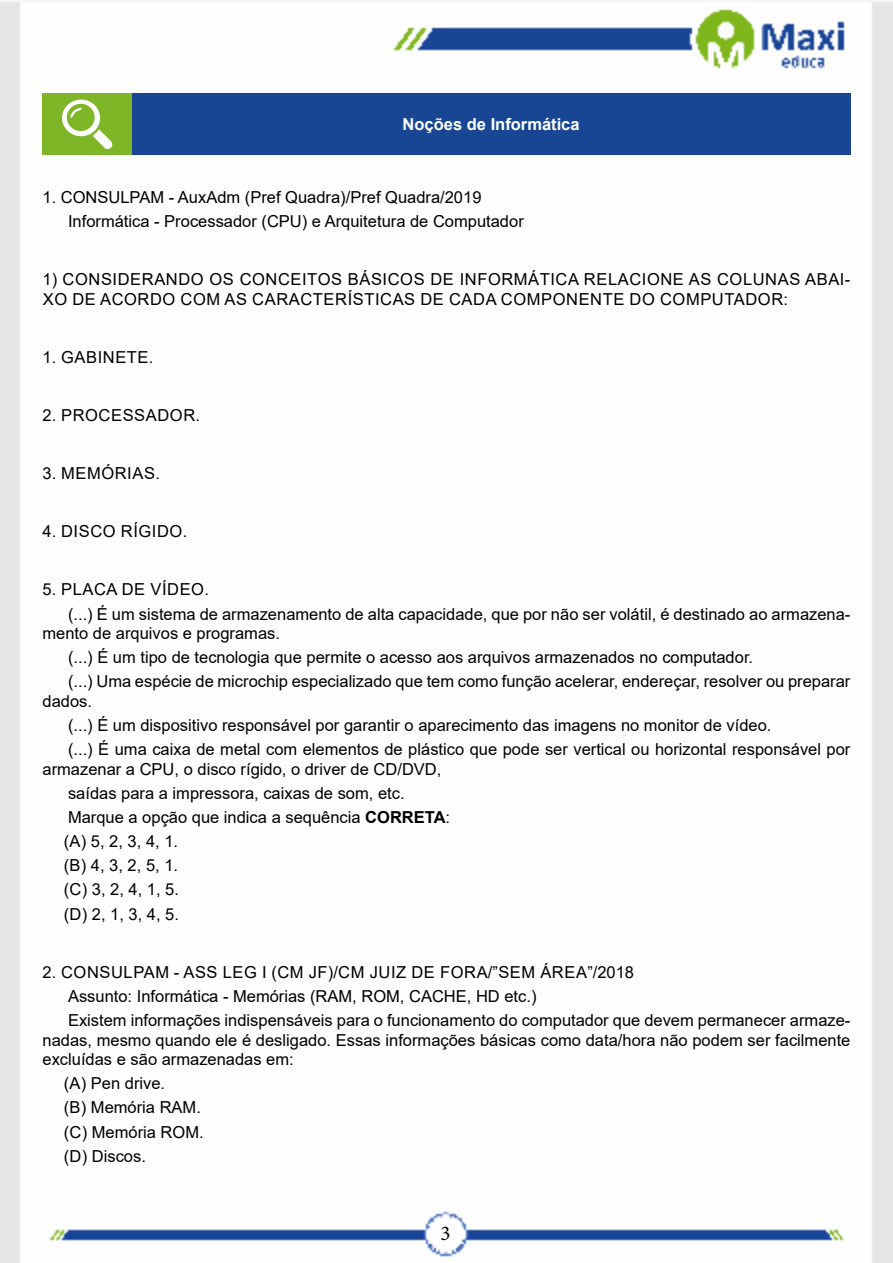
<style>
.page{position:relative;width:893px;height:1263px;background:#fff}
.page>*{position:absolute;margin:0;border:0;box-sizing:border-box;transform-origin:0 0}
.t1{font:21px "Minion Pro";color:#000}
.t2{font:16.5px/24px "Arial";color:#000}
.t3{font:16.5px/19.8px "Arial";letter-spacing:.035em;color:#000}
.t4{font:700 16.5px "Arial";color:#fff}
.s1{font-weight:700}
</style>
<div class="page">
<img style="left:0;top:0;width:893px;height:1263px">
<div style="left:43px;top:94px;width:89px;height:61px;background:#7fb628"></div>
<div style="left:132px;top:94px;width:718px;height:61px;background:#184695"></div>
<svg style="left:62px;top:100px;width:51px;height:49px"></svg>
<p class="t4" style="left:403px;top:113px;width:178px">Noções de Informática</p>
<p class="t2" style="left:68px;top:185px;width:457px;text-indent:-26px">1. CONSULPAM - AuxAdm (Pref Quadra)/Pref Quadra/2019<br>Informática - Processador (CPU) e Arquitetura de Computador</p>
<p class="t3" style="left:43px;top:269px;width:809px">1) CONSIDERANDO OS CONCEITOS BÁSICOS DE INFORMÁTICA RELACIONE AS COLUNAS ABAI-<br>XO DE ACORDO COM AS CARACTERÍSTICAS DE CADA COMPONENTE DO COMPUTADOR:</p>
<p class="t3" style="left:43px;top:347px;width:112px">1. GABINETE.</p>
<p class="t3" style="left:43px;top:405px;width:159px">2. PROCESSADOR.</p>
<p class="t3" style="left:43px;top:463px;width:119px">3. MEMÓRIAS.</p>
<p class="t3" style="left:43px;top:522px;width:146px">4. DISCO RÍGIDO.</p>
<p class="t2" style="left:68px;top:577px;width:784px;text-indent:-26px">5. PLACA DE VÍDEO.<br>(...) É um sistema de armazenamento de alta capacidade, que por não ser volátil, é destinado ao armazena-</p>
<p class="t2" style="left:68px;top:621px;width:784px;text-indent:-26px">mento de arquivos e programas.<br>(...) É um tipo de tecnologia que permite o acesso aos arquivos armazenados no computador.<br>(...) Uma espécie de microchip especializado que tem como função acelerar, endereçar, resolver ou preparar</p>
<p class="t2" style="left:68px;top:689px;width:784px;text-indent:-26px">dados.<br>(...) É um dispositivo responsável por garantir o aparecimento das imagens no monitor de vídeo.<br>(...) É uma caixa de metal com elementos de plástico que pode ser vertical ou horizontal responsável por</p>
<p class="t2" style="left:64px;top:757px;width:388px;text-indent:-21px">armazenar a CPU, o disco rígido, o driver de CD/DVD, saídas para a impressora, caixas de som, etc.<br>Marque a opção que indica a sequência <span class="s1">CORRETA</span>: (A) 5, 2, 3, 4, 1.<br>(B) 4, 3, 2, 5, 1.<br>(C) 3, 2, 4, 1, 5.<br>(D) 2, 1, 3, 4, 5.</p>
<p class="t2" style="left:68px;top:960px;width:784px;text-indent:-26px">2. CONSULPAM - ASS LEG I (CM JF)/CM JUIZ DE FORA/”SEM ÁREA”/2018<br>Assunto: Informática - Memórias (RAM, ROM, CACHE, HD etc.)<br>Existem informações indispensáveis para o funcionamento do computador que devem permanecer armaze-</p>
<p class="t2" style="left:43px;top:1030px;width:809px;line-height:19.8px">nadas, mesmo quando ele é desligado. Essas informações básicas como data/hora não podem ser facilmente excluídas e são armazenadas em:</p>
<p class="t2" style="left:64px;top:1071px;width:141px">(A) Pen drive.<br>(B) Memória RAM. (C) Memória ROM. (D) Discos.</p>
<p class="t1" style="left:440px;top:1219px;width:12px">3</p>
</div>
